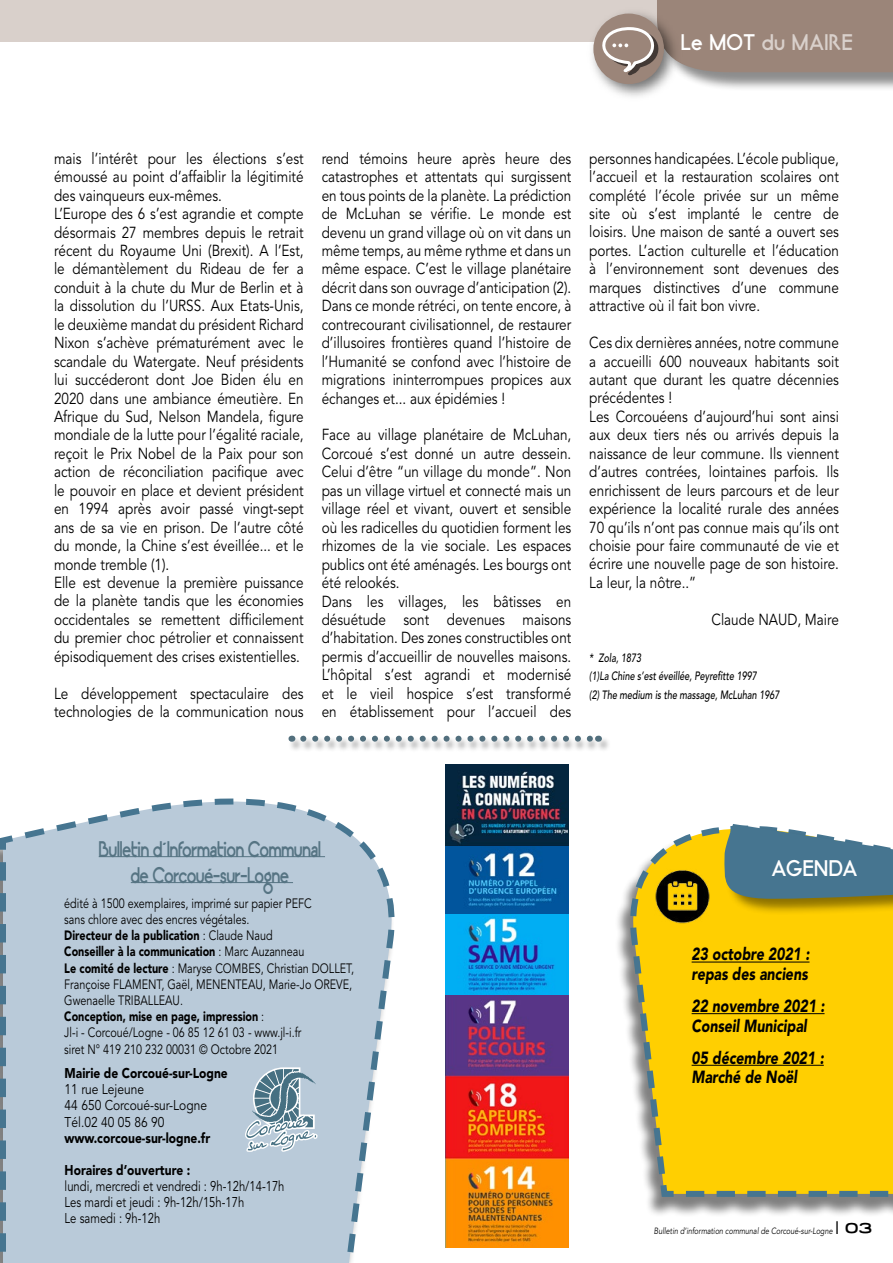
<style>
.page{position:relative;width:893px;height:1263px;background:#fff}
.page>*{position:absolute;margin:0;border:0;box-sizing:border-box;transform-origin:0 0}
.t1{font:21px/26px "Lugos";color:#567483;text-align:center;scale:.8 1}
.t2{font:21px "Lugos";letter-spacing:.05em;color:#d9d0cb}
.t3{font:21px "Lugos";letter-spacing:.05em;color:#fff}
.t4{font:italic 900 17.4px/19.8px "Avenir";color:#000;scale:.8 1}
.t5{font:15.9px/18.5px "Avenir";color:#000;scale:.85 1}
.t6{font:14.1px/16.2px "Avenir";color:#000;scale:.8 1}
.t7{font:900 14.1px "Avenir";color:#000;scale:.85 1}
.t8{font:14.1px/16.2px "Avenir";color:#000;scale:.85 1}
.t9{font:13.5px/16.2px "Avenir";color:#000;scale:.8 1}
.t10{font:italic 500 12px/18.5px "Avenir";color:#000;scale:.75 1}
.t11{font:italic 9px "Avenir";color:#000;scale:.8 1}
.s1{color:#fff}
.s2{font-weight:900}
.s3{font-style:normal;font-size:18px}
.s4{font-family:"Antaris CF";font-style:normal;font-size:18px}
</style>
<div class="page">
<div style="left:614px;top:829px;width:279px;height:389px;background:#000;opacity:.5"></div>
<svg style="left:627px;top:928px;width:266px;height:272px;background:#f3ca15"></svg>
<svg style="left:0;top:799px;width:395px;height:464px;background:#bcccda"></svg>
<svg style="left:245px;top:1067px;width:73px;height:85px;background:#a0b6c3"></svg>
<img style="left:446px;top:846px;width:123px;height:401px">
<img style="left:446px;top:764px;width:123px;height:82px">
<div style="left:0;top:0;width:880px;height:41px;background:#d9d0cb"></div>
<div style="left:659px;top:0;width:234px;height:92px;background:#000;opacity:.45"></div>
<hr style="left:99px;top:856px;width:226px;height:1px;background:#567483">
<hr style="left:131px;top:882px;width:162px;height:1px;background:#567483">
<svg style="left:627px;top:824px;width:266px;height:104px"></svg>
<hr style="left:692px;top:961px;width:117px;height:1px;background:#000">
<hr style="left:692px;top:1013px;width:132px;height:1px;background:#000">
<hr style="left:692px;top:1065px;width:132px;height:1px;background:#000">
<img style="left:583px;top:41px;width:102px;height:56px">
<div style="left:593px;top:14px;width:71px;height:70px;background:#9b8579;border-radius:50%"></div>
<svg style="left:590px;top:0;width:303px;height:75px"></svg>
<img style="left:655px;top:868px;width:55px;height:55px">
<div style="left:288px;top:735px;width:323px;height:18px;background:#000;opacity:.4"></div>
<svg style="left:303px;top:736px;width:289px;height:6px"></svg>
<h1 class="t2" style="left:681px;top:31px;width:173px"><span class="s1">Le MOT</span> du MAIRE</h1>
<p class="t5" style="left:54px;top:150px;width:295px">mais l’intérêt pour les élections s’est émoussé au point d’affaiblir la légitimité des vainqueurs eux-mêmes.<br>L’Europe des 6 s’est agrandie et compte désormais 27 membres depuis le retrait récent du Royaume Uni (Brexit). A l’Est, le démantèlement du Rideau de fer a conduit à la chute du Mur de Berlin et à la dissolution du l’URSS. Aux Etats-Unis, le deuxième mandat du président Richard Nixon s’achève prématurément avec le scandale du Watergate. Neuf présidents lui succéderont dont Joe Biden élu en 2020 dans une ambiance émeutière. En Afrique du Sud, Nelson Mandela, figure mondiale de la lutte pour l’égalité raciale, reçoit le Prix Nobel de la Paix pour son action de réconciliation pacifique avec le pouvoir en place et devient président en 1994 après avoir passé vingt-sept ans de sa vie en prison. De l’autre côté du monde, la Chine s’est éveillée... et le monde tremble (1).<br>Elle est devenue la première puissance de la planète tandis que les économies occidentales se remettent difficilement du premier choc pétrolier et connaissent épisodiquement des crises existentielles.</p>
<p class="t5" style="left:54px;top:685px;width:295px">Le développement spectaculaire des technologies de la communication nous</p>
<p class="t5" style="left:322px;top:150px;width:295px;text-align:justify">rend témoins heure après heure des catastrophes et attentats qui surgissent en tous points de la planète. La prédiction de McLuhan se vérifie. Le monde est devenu un grand village où on vit dans un même temps, au même rythme et dans un même espace. C’est le village planétaire décrit dans son ouvrage d’anticipation (2).<br>Dans ce monde rétréci, on tente encore, à contrecourant civilisationnel, de restaurer d’illusoires frontières quand l’histoire de l’Humanité se confond avec l’histoire de migrations ininterrompues propices aux échanges et... aux épidémies !</p>
<p class="t5" style="left:322px;top:426px;width:295px">Face au village planétaire de McLuhan, Corcoué s’est donné un autre dessein.<br>Celui d’être “un village du monde”. Non pas un village virtuel et connecté mais un village réel et vivant, ouvert et sensible où les radicelles du quotidien forment les rhizomes de la vie sociale. Les espaces publics ont été aménagés. Les bourgs ont été relookés.<br>Dans les villages, les bâtisses en désuétude sont devenues maisons d’habitation. Des zones constructibles ont permis d’accueillir de nouvelles maisons.<br>L’hôpital s’est agrandi et modernisé et le vieil hospice s’est transformé en établissement pour l’accueil des</p>
<p class="t5" style="left:589px;top:149px;width:295px;text-align:justify">personnes handicapées. L’école publique, l’accueil et la restauration scolaires ont complété l’école privée sur un même site où s’est implanté le centre de loisirs. Une maison de santé a ouvert ses portes. L’action culturelle et l’éducation à l’environnement sont devenues des marques distinctives d’une commune attractive où il fait bon vivre.</p>
<p class="t5" style="left:589px;top:334px;width:295px">Ces dix dernières années, notre commune a accueilli 600 nouveaux habitants soit autant que durant les quatre décennies précédentes !<br>Les Corcouéens d’aujourd’hui sont ainsi aux deux tiers nés ou arrivés depuis la naissance de leur commune. Ils viennent d’autres contrées, lointaines parfois. Ils enrichissent de leurs parcours et de leur expérience la localité rurale des années 70 qu’ils n’ont pas connue mais qu’ils ont choisie pour faire communauté de vie et écrire une nouvelle page de son histoire.<br>La leur, la nôtre..”</p>
<p class="t5" style="left:711px;top:610px;width:151px">Claude NAUD, Maire</p>
<p class="t10" style="left:589px;top:649px;width:255px">* Zola, 1873<br>(1)La Chine s’est éveillée, Peyrefitte 1997<br>(2) The medium is the massage, McLuhan 1967</p>
<h1 class="t1" style="left:99px;top:836px;width:279px">Bulletin d'Information Communal de Corcoué-sur-Logne</h1>
<p class="t9" style="left:64px;top:895px;width:364px">édité à 1500 exemplaires, imprimé sur papier PEFC<br>sans chlore avec des encres végétales.<br><span class="s2">Directeur de la publication</span> : Claude Naud<br><span class="s2">Conseiller à la communication</span> : Marc Auzanneau<br><span class="s2">Le comité de lecture</span> : Maryse COMBES, Christian DOLLET, Françoise FLAMENT, Gaël, MENENTEAU, Marie-Jo OREVE, Gwenaelle TRIBALLEAU.<br><span class="s2">Conception, mise en page, impression</span> :<br>Jl-i - Corcoué/Logne - 06 85 12 61 03 - www.jl-i.fr<br>siret N° 419 210 232 00031 © Octobre 2021</p>
<p class="t7" style="left:65px;top:1065px;width:193px">Mairie de Corcoué-sur-Logne</p>
<p class="t8" style="left:65px;top:1082px;width:169px">11 rue Lejeune<br>44 650 Corcoué-sur-Logne<br>Tél.02 40 05 86 90</p>
<p class="t7" style="left:65px;top:1129px;width:173px">www.corcoue-sur-logne.fr</p>
<p class="t7" style="left:65px;top:1161px;width:149px">Horaires d’ouverture :</p>
<p class="t6" style="left:65px;top:1178px;width:276px">lundi, mercredi et vendredi : 9h-12h/14-17h<br>Les mardi et jeudi : 9h-12h/15h-17h<br>Le samedi : 9h-12h</p>
<h1 class="t3" style="left:772px;top:856px;width:87px">AGENDA</h1>
<p class="t4" style="left:692px;top:944px;width:149px">23 octobre 2021 : repas des anciens</p>
<p class="t4" style="left:692px;top:996px;width:168px">22 novembre 2021 :<br>Conseil Municipal</p>
<p class="t4" style="left:692px;top:1047px;width:167px">05 décembre 2021 :<br>Marché de Noël</p>
<p class="t11" style="left:654px;top:1226px;width:275px">Bulletin d’information communal de Corcoué-sur-Logne <span class="s3">I</span> <span class="s4">03</span></p>
</div>
